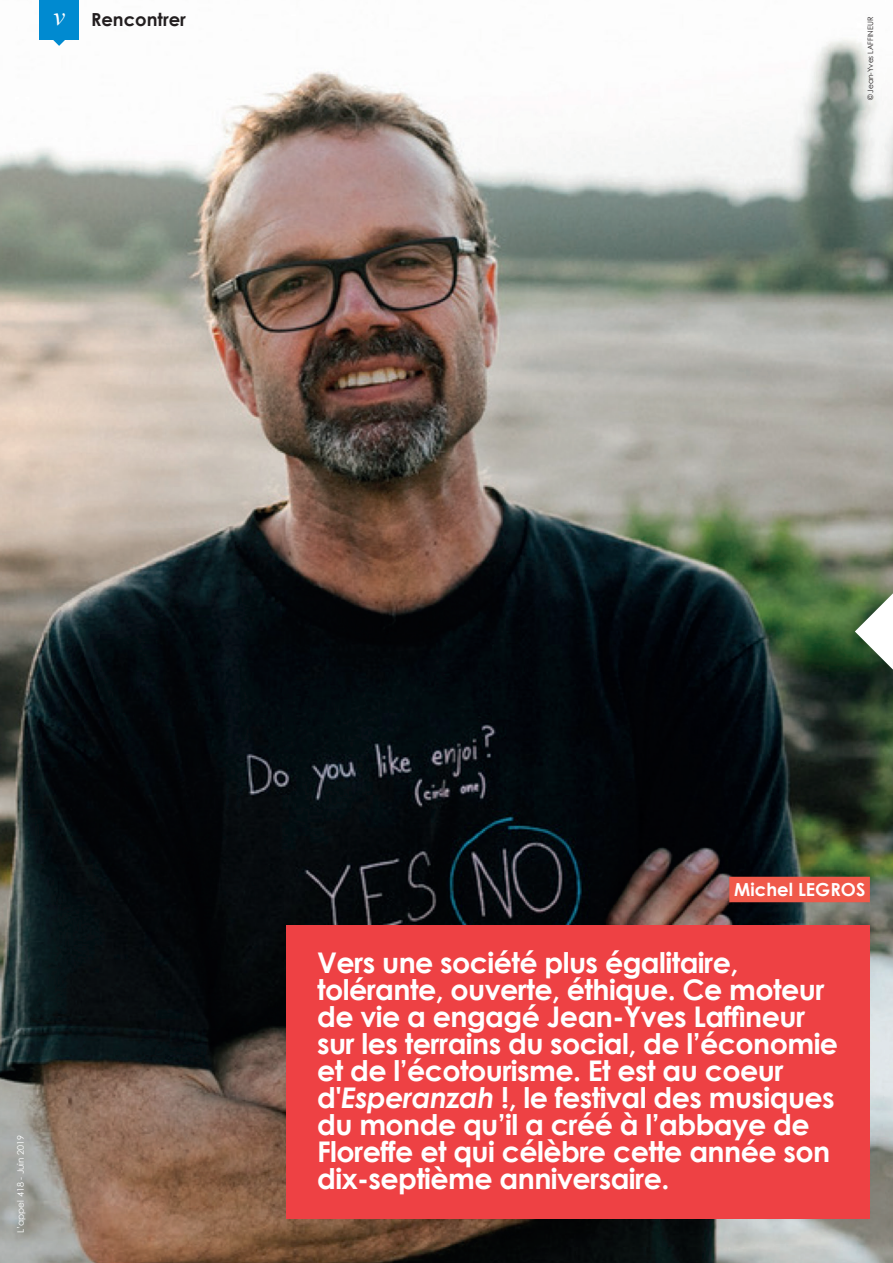
<style>
.page{position:relative;width:893px;height:1263px;background:#fff}
.page>*{position:absolute;margin:0;border:0;box-sizing:border-box;transform-origin:0 0}
.t1{font:700 28.5px/27px "Century Gothic";letter-spacing:-.02em;color:#fff}
.t2{font:700 18px "Century Gothic";color:#fff}
.t3{font:700 18px "Century Gothic";color:#231f20}
.t4{font:9px "Century Gothic";color:#fff}
.t5{font:7.5px "Century Gothic";color:#231f20}
.s1{font-family:"Times New Roman";font-weight:400;font-style:italic;font-size:26.1px;color:#fff}
.s2{font-style:italic}
</style>
<div class="page">
<img style="left:0;top:39px;width:893px;height:1224px">
<div style="left:39px;top:0;width:40px;height:39px;background:#008ad0"></div>
<svg style="left:53px;top:39px;width:13px;height:7px"></svg>
<div style="left:729px;top:877px;width:141px;height:25px;background:#f0594a"></div>
<svg style="left:855px;top:593px;width:38px;height:77px"></svg>
<div style="left:286px;top:925px;width:584px;height:293px;background:#ee4144"></div>
<p class="t3" style="left:53px;top:8px;width:134px"><span class="s1">v</span> Rencontrer</p>
<p class="t5" style="left:865px;top:100px;width:85px;rotate:-90deg">© Jean-Yves LAFFINEUR</p>
<p class="t4" style="left:15px;top:1233px;width:100px;rotate:-90deg">L’appel 418 - Juin 2019</p>
<p class="t2" style="left:734px;top:877px;width:133px">Michel LEGROS</p>
<p class="t1" style="left:317px;top:948px;width:522px">Vers une société plus égalitaire, tolérante, ouverte, éthique. Ce moteur de vie a engagé Jean-Yves Laffineur sur les terrains du social, de l’économie et de l’écotourisme. Et est au coeur d'<span class="s2">Esperanzah</span> !, le festival des musiques du monde qu’il a créé à l’abbaye de Floreffe et qui célèbre cette année son dix-septième anniversaire.</p>
</div>
